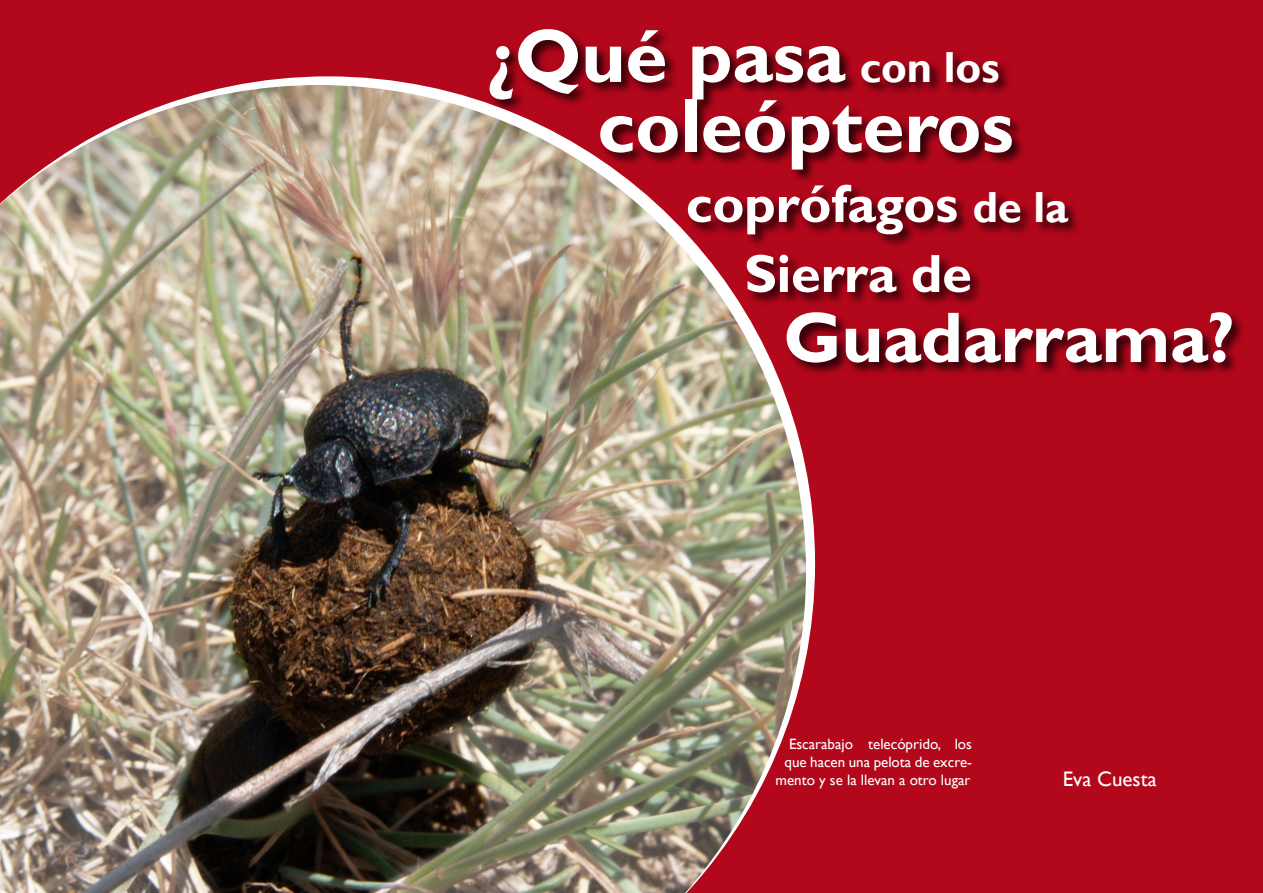
<style>
.page{position:relative;width:1263px;height:893px;background:#b3071b}
.page>*{position:absolute;margin:0;border:0;box-sizing:border-box;transform-origin:0 0}
.t1{font:700 76.5px/70.1px "Gill Sans";letter-spacing:-.005em;color:#fff;text-align:right}
.t2{font:700 72px "Gill Sans";letter-spacing:-.005em;color:#fff}
.t3{font:700 54px/70.1px "Gill Sans";letter-spacing:-.005em;color:#fff}
.t4{font:21px "Gill Sans";color:#fff}
.t5{font:15px/18px "Gill Sans";color:#fff;text-align:right}
.s1{font-size:43.5px}
</style>
<div class="page">
<div style="left:488px;top:27px;width:757px;height:350px;background:#000;opacity:.75"></div>
<svg style="left:237px;top:76px;width:578px;height:581px"></svg>
<img style="left:0;top:85px;width:806px;height:808px">
<h1 class="t1" style="left:486px;top:23px;width:529px">¿Qué pasa <span class="s1">con los </span>coleópteros</h1>
<h3 class="t3" style="left:744px;top:170px;width:325px;text-indent:-58px">coprófagos <span class="s1">de la<br></span>Sierra de</h3>
<h2 class="t2" style="left:783px;top:294px;width:453px">Guadarrama?</h2>
<p class="t5" style="left:775px;top:735px;width:198px">Escarabajo telecóprido, los que hacen una pelota de excre&shy;mento y se la llevan a otro lugar</p>
<h3 class="t4" style="left:1063px;top:766px;width:95px">Eva Cuesta</h3>
</div>
